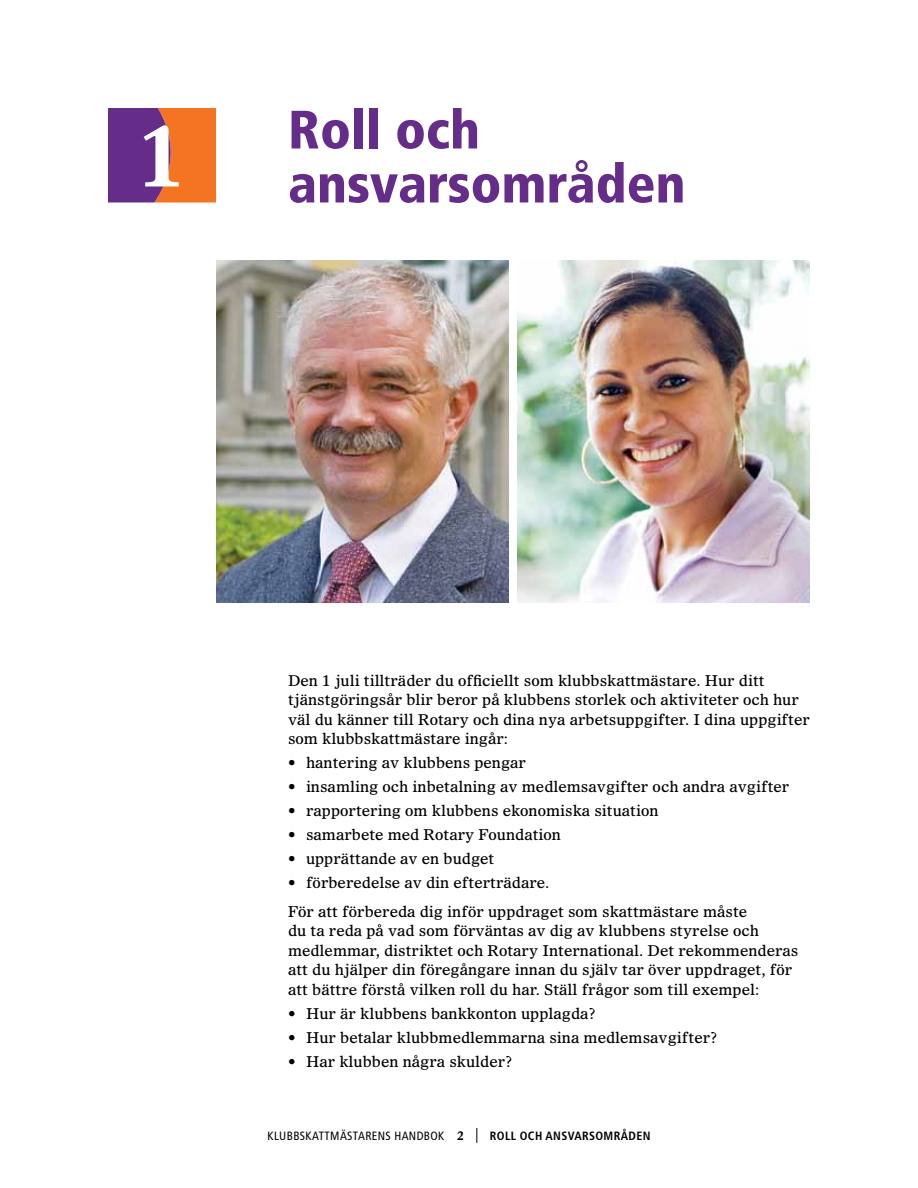
<style>
.page{position:relative;width:918px;height:1188px;background:#fff}
.page>*{position:absolute;margin:0;border:0;box-sizing:border-box;transform-origin:0 0}
.t1{font:700 84px "Olympian LT Std";color:#fff}
.t2{font:900 condensed 54px/54px "Frutiger LT Std";color:#652d89}
.t3{font:15px/19.5px "Olympian LT Std";color:#000}
.t4{font:condensed 12px "Frutiger LT Std";letter-spacing:.03em;color:#000}
.t5{font:700 condensed 12px "Frutiger LT Std";letter-spacing:.03em;color:#000}
.t6{font:700 12px "Olympian LT Std";color:#000}
</style>
<div class="page">
<img style="left:216px;top:261px;width:292px;height:342px">
<img style="left:518px;top:261px;width:292px;height:342px">
<svg style="left:108px;top:108px;width:108px;height:94px;background:#a64d59"></svg>
<svg style="left:477px;top:1128px;width:1px;height:15px"></svg>
<h1 class="t1" style="left:139px;top:104px;width:48px">1</h1>
<h2 class="t2" style="left:288px;top:103px;width:399px">Roll och ansvarsområden</h2>
<p class="t3" style="left:288px;top:670px;width:523px">Den 1 juli tillträder du officiellt som klubbskattmästare. Hur ditt tjänstgöringsår blir beror på klubbens storlek och aktiviteter och hur väl du känner till Rotary och dina nya arbetsuppgifter. I dina uppgifter som klubbskattmästare ingår:</p>
<p class="t3" style="left:288px;top:753px;width:240px">• hantering av klubbens pengar</p>
<p class="t3" style="left:288px;top:777px;width:503px">• insamling och inbetalning av medlemsavgifter och andra avgifter</p>
<p class="t3" style="left:288px;top:801px;width:372px">• rapportering om klubbens ekonomiska situation</p>
<p class="t3" style="left:288px;top:825px;width:275px">• samarbete med Rotary Foundation</p>
<p class="t3" style="left:288px;top:849px;width:208px">• upprättande av en budget</p>
<p class="t3" style="left:288px;top:868px;width:461px;line-height:28.5px">• förberedelse av din efterträdare.<br>För att förbereda dig inför uppdraget som skattmästare måste</p>
<p class="t3" style="left:288px;top:921px;width:512px">du ta reda på vad som förväntas av dig av klubbens styrelse och medlemmar, distriktet och Rotary International. Det rekommenderas att du hjälper din föregångare innan du själv tar över uppdraget, för att bättre förstå vilken roll du har. Ställ frågor som till exempel:</p>
<p class="t3" style="left:288px;top:1003px;width:310px">• Hur är klubbens bankkonton upplagda?</p>
<p class="t3" style="left:288px;top:1027px;width:431px">• Hur betalar klubbmedlemmarna sina medlemsavgifter?</p>
<p class="t3" style="left:288px;top:1051px;width:226px">• Har klubben några skulder?</p>
<p class="t4" style="left:267px;top:1129px;width:175px">KLUBBSKATTMÄSTARENS HANDBOK</p>
<p class="t6" style="left:457px;top:1128px;width:8px">2</p>
<p class="t5" style="left:490px;top:1129px;width:162px">ROLL OCH ANSVARSOMRÅDEN</p>
</div>
